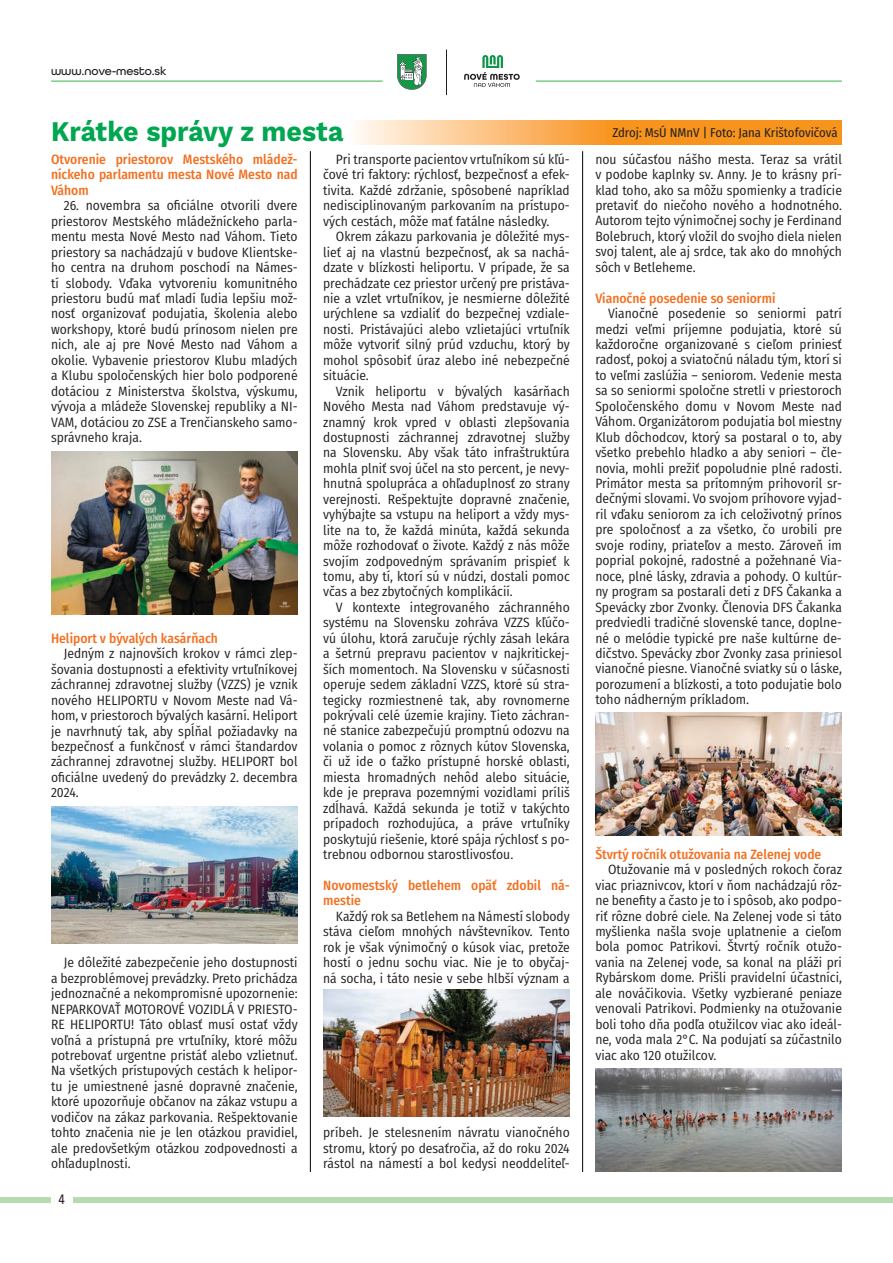
<style>
.page{position:relative;width:893px;height:1263px;background:#fff}
.page>*{position:absolute;margin:0;border:0;box-sizing:border-box;transform-origin:0 0}
.t1{font:700 28.5px "Work Sans";color:#00a650;scale:.93 1}
.t2{font:13.5px/15.5px "Fira Sans Condensed";color:#231f20;text-align:justify}
.t3{font:500 13.5px/15.5px "Fira Sans Condensed";color:#f37021;text-align:justify}
.t4{font:500 13.5px "Avenir Next Condensed";color:#231f20}
.t5{font:12.75px "Fira Sans Condensed";color:#231f20}
.t6{font:500 12px "All Round Gothic";color:#231f20}
</style>
<div class="page">
<hr style="left:536px;top:81px;width:306px;height:1px;background:#39b54a">
<hr style="left:51px;top:81px;width:332px;height:1px;background:#39b54a">
<div style="left:0;top:1197px;width:893px;height:6px;background:#b6dcae"></div>
<div style="left:51px;top:1189px;width:21px;height:16px;background:#fff"></div>
<hr style="left:446px;top:50px;width:1px;height:45px;background:#231f20">
<svg style="left:397px;top:54px;width:30px;height:36px"></svg>
<svg style="left:464px;top:55px;width:56px;height:32px"></svg>
<hr style="left:310px;top:151px;width:1px;height:1021px;background:#231f20">
<hr style="left:582px;top:151px;width:1px;height:1021px;background:#231f20">
<svg style="left:357px;top:121px;width:485px;height:23px"></svg>
<img style="left:51px;top:451px;width:247px;height:164px">
<img style="left:51px;top:806px;width:247px;height:138px">
<img style="left:323px;top:989px;width:247px;height:127px">
<img style="left:595px;top:712px;width:247px;height:124px">
<img style="left:595px;top:1068px;width:247px;height:103px">
<p class="t6" style="left:51px;top:64px;width:117px">www.nove-mesto.sk</p>
<h1 class="t1" style="left:51px;top:114px;width:316px">Krátke správy z mesta</h1>
<p class="t5" style="left:612px;top:123px;width:227px">Zdroj: MsÚ NMnV | Foto: Jana Krištofovičová</p>
<p class="t3" style="left:51px;top:151px;width:248px">Otvorenie priestorov Mestského mládež&shy;níckeho parlamentu mesta Nové Mesto nad Váhom</p>
<p class="t2" style="left:51px;top:198px;width:248px;text-indent:13px">26. novembra sa oficiálne otvorili dvere priestorov Mestského mládežníckeho parla&shy;mentu mesta Nové Mesto nad Váhom. Tieto priestory sa nachádzajú v budove Klientske&shy;ho centra na druhom poschodí na Námes&shy;tí slobody. Vďaka vytvoreniu komunitného priestoru budú mať mladí ľudia lepšiu mož&shy;nosť organizovať podujatia, školenia alebo workshopy, ktoré budú prínosom nielen pre nich, ale aj pre Nové Mesto nad Váhom a okolie. Vybavenie priestorov Klubu mladých a Klubu spoločenských hier bolo podporené dotáciou z Ministerstva školstva, výskumu, vývoja a mládeže Slovenskej republiky a NI-VAM, dotáciou zo ZSE a Trenčianskeho samo&shy;správneho kraja.</p>
<p class="t3" style="left:51px;top:630px;width:168px">Heliport v bývalých kasárňach</p>
<p class="t2" style="left:51px;top:645px;width:248px;text-indent:13px">Jedným z najnovších krokov v rámci zlep&shy;šovania dostupnosti a efektivity vrtuľníkovej záchrannej zdravotnej služby (VZZS) je vznik nového HELIPORTU v Novom Meste nad Vá&shy;hom, v priestoroch bývalých kasární. Heliport je navrhnutý tak, aby spĺňal požiadavky na bezpečnosť a funkčnosť v rámci štandardov záchrannej zdravotnej služby. HELIPORT bol oficiálne uvedený do prevádzky 2. decembra 2024.</p>
<p class="t2" style="left:51px;top:954px;width:248px;text-indent:13px">Je dôležité zabezpečenie jeho dostupnosti a bezproblémovej prevádzky. Preto prichádza jednoznačné a nekompromisné upozornenie:<br>NEPARKOVAŤ MOTOROVÉ VOZIDLÁ V PRIESTO-RE HELIPORTU! Táto oblasť musí ostať vždy voľná a prístupná pre vrtuľníky, ktoré môžu potrebovať urgentne pristáť alebo vzlietnuť.<br>Na všetkých prístupových cestách k helipor&shy;tu je umiestnené jasné dopravné značenie, ktoré upozorňuje občanov na zákaz vstupu a vodičov na zákaz parkovania. Rešpektovanie tohto značenia nie je len otázkou pravidiel, ale predovšetkým otázkou zodpovednosti a ohľaduplnosti.</p>
<p class="t4" style="left:58px;top:1191px;width:8px">4</p>
<p class="t2" style="left:323px;top:151px;width:248px;text-indent:13px">Pri transporte pacientov vrtuľníkom sú kľú&shy;čové tri faktory: rýchlosť, bezpečnosť a efek&shy;tivita. Každé zdržanie, spôsobené napríklad nedisciplinovaným parkovaním na prístupo&shy;vých cestách, môže mať fatálne následky.</p>
<p class="t2" style="left:323px;top:228px;width:248px;text-indent:13px">Okrem zákazu parkovania je dôležité mys&shy;lieť aj na vlastnú bezpečnosť, ak sa nachá&shy;dzate v blízkosti heliportu. V prípade, že sa prechádzate cez priestor určený pre pristáva&shy;nie a vzlet vrtuľníkov, je nesmierne dôležité urýchlene sa vzdialiť do bezpečnej vzdiale&shy;nosti. Pristávajúci alebo vzlietajúci vrtuľník môže vytvoriť silný prúd vzduchu, ktorý by mohol spôsobiť úraz alebo iné nebezpečné situácie.</p>
<p class="t2" style="left:323px;top:383px;width:248px;text-indent:13px">Vznik heliportu v bývalých kasárňach Nového Mesta nad Váhom predstavuje vý&shy;znamný krok vpred v oblasti zlepšovania dostupnosti záchrannej zdravotnej služby na Slovensku. Aby však táto infraštruktúra mohla plniť svoj účel na sto percent, je nevy&shy;hnutná spolupráca a ohľaduplnosť zo strany verejnosti. Rešpektujte dopravné značenie, vyhýbajte sa vstupu na heliport a vždy mys&shy;lite na to, že každá minúta, každá sekunda môže rozhodovať o živote. Každý z nás môže svojím zodpovedným správaním prispieť k tomu, aby tí, ktorí sú v núdzi, dostali pomoc včas a bez zbytočných komplikácií.</p>
<p class="t2" style="left:323px;top:599px;width:248px;text-indent:13px">V kontexte integrovaného záchranného systému na Slovensku zohráva VZZS kľúčo&shy;vú úlohu, ktorá zaručuje rýchly zásah lekára a šetrnú prepravu pacientov v najkritickej&shy;ších momentoch. Na Slovensku v súčasnosti operuje sedem základní VZZS, ktoré sú stra&shy;tegicky rozmiestnené tak, aby rovnomerne pokrývali celé územie krajiny. Tieto záchran&shy;né stanice zabezpečujú promptnú odozvu na volania o pomoc z rôznych kútov Slovenska, či už ide o ťažko prístupné horské oblasti, miesta hromadných nehôd alebo situácie, kde je preprava pozemnými vozidlami príliš zdĺhavá. Každá sekunda je totiž v takýchto prípadoch rozhodujúca, a práve vrtuľníky poskytujú riešenie, ktoré spája rýchlosť s po&shy;trebnou odbornou starostlivosťou.</p>
<p class="t3" style="left:323px;top:877px;width:248px">Novomestský betlehem opäť zdobil ná&shy;mestie</p>
<p class="t2" style="left:323px;top:908px;width:248px;text-indent:13px">Každý rok sa Betlehem na Námestí slobody stáva cieľom mnohých návštevníkov. Tento rok je však výnimočný o kúsok viac, pretože hostí o jednu sochu viac. Nie je to obyčaj&shy;ná socha, i táto nesie v sebe hlbší význam a</p>
<p class="t2" style="left:595px;top:151px;width:248px">nou súčasťou nášho mesta. Teraz sa vrátil v podobe kaplnky sv. Anny. Je to krásny prí&shy;klad toho, ako sa môžu spomienky a tradície pretaviť do niečoho nového a hodnotného.<br>Autorom tejto výnimočnej sochy je Ferdinand Bolebruch, ktorý vložil do svojho diela nielen svoj talent, ale aj srdce, tak ako do mnohých sôch v Betleheme.</p>
<p class="t3" style="left:595px;top:290px;width:182px">Vianočné posedenie so seniormi</p>
<p class="t2" style="left:595px;top:305px;width:248px;text-indent:13px">Vianočné posedenie so seniormi patrí medzi veľmi príjemne podujatia, ktoré sú každoročne organizované s cieľom priniesť radosť, pokoj a sviatočnú náladu tým, ktorí si to veľmi zaslúžia – seniorom. Vedenie mesta sa so seniormi spoločne stretli v priestoroch Spoločenského domu v Novom Meste nad Váhom. Organizátorom podujatia bol miestny Klub dôchodcov, ktorý sa postaral o to, aby všetko prebehlo hladko a aby seniori – čle&shy;novia, mohli prežiť popoludnie plné radosti.<br>Primátor mesta sa prítomným prihovoril sr&shy;dečnými slovami. Vo svojom príhovore vyjad&shy;ril vďaku seniorom za ich celoživotný prínos pre spoločnosť a za všetko, čo urobili pre svoje rodiny, priateľov a mesto. Zároveň im poprial pokojné, radostné a požehnané Via&shy;noce, plné lásky, zdravia a pohody. O kultúr&shy;ny program sa postarali deti z DFS Čakanka a Spevácky zbor Zvonky. Členovia DFS Čakanka predviedli tradičné slovenské tance, doplne&shy;né o melódie typické pre naše kultúrne de&shy;dičstvo. Spevácky zbor Zvonky zasa priniesol vianočné piesne. Vianočné sviatky sú o láske, porozumení a blízkosti, a toto podujatie bolo toho nádherným príkladom.</p>
<p class="t3" style="left:595px;top:846px;width:228px">Štvrtý ročník otužovania na Zelenej vode</p>
<p class="t2" style="left:595px;top:861px;width:248px;text-indent:13px">Otužovanie má v posledných rokoch čoraz viac priaznivcov, ktorí v ňom nachádzajú rôz&shy;ne benefity a často je to i spôsob, ako podpo&shy;riť rôzne dobré ciele. Na Zelenej vode si táto myšlienka našla svoje uplatnenie a cieľom bola pomoc Patrikovi. Štvrtý ročník otužo&shy;vania na Zelenej vode, sa konal na pláži pri Rybárskom dome. Prišli pravidelní účastníci, ale nováčikovia. Všetky vyzbierané peniaze venovali Patrikovi. Podmienky na otužovanie boli toho dňa podľa otužilcov viac ako ideál&shy;ne, voda mala 2°C. Na podujatí sa zúčastnilo viac ako 120 otužilcov.</p>
<p class="t2" style="left:323px;top:1124px;width:248px">príbeh. Je stelesnením návratu vianočného stromu, ktorý po desaťročia, až do roku 2024 rástol na námestí a bol kedysi neoddeliteľ-</p>
</div>
